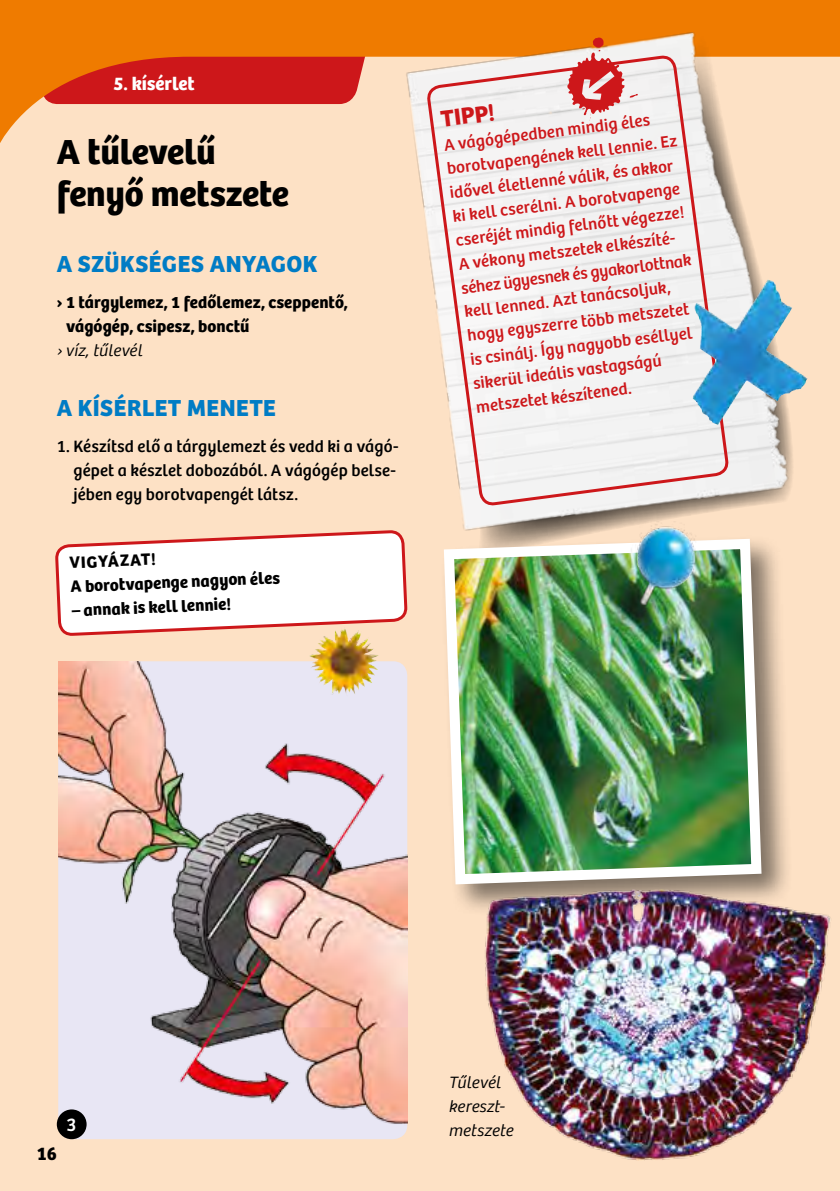
<style>
.page{position:relative;width:840px;height:1191px;background:#fff}
.page>*{position:absolute;margin:0;border:0;box-sizing:border-box;transform-origin:0 0}
.t1{font:700 36px/42px "Kosmos Bree";letter-spacing:-.005em;color:#000}
.t2{font:700 24px "Kosmos Bree";letter-spacing:.02em;color:#007cc5}
.t3{font:700 24px "Kosmos Bree";color:#cd171a}
.t4{font:700 19px "Kosmos Bree";letter-spacing:.005em;color:#fff}
.t5{font:700 19px "Kosmos Bree";color:#000}
.t6{font:19px "Kosmos Bree";color:#fff}
.t7{font:17px/24px "Kosmos Bree";color:#cd171a}
.t8{font:700 17px/24px "Kosmos Bree";letter-spacing:.01em;color:#000}
.t9{font:17px/24px "Kosmos Bree";letter-spacing:.01em;color:#000}
.t10{font:italic 300 17px/24px "Kosmos Bree";letter-spacing:.01em;color:#000}
</style>
<div class="page">
<svg style="left:839px;top:0;width:1px;height:198px"></svg>
<div style="left:0;top:0;width:839px;height:1191px;background:#fde1c5"></div>
<svg style="left:0;top:0;width:839px;height:143px"></svg>
<div style="left:57px;top:1109px;width:30px;height:30px;background:#000;border-radius:50%"></div>
<svg style="left:56px;top:533px;width:350px;height:128px"></svg>
<img style="left:329px;top:0;width:487px;height:563px">
<svg style="left:427px;top:22px;width:300px;height:517px;background:#eadcd4"></svg>
<img style="left:748px;top:279px;width:19px;height:30px">
<img style="left:58px;top:661px;width:349px;height:469px">
<div style="left:439px;top:534px;width:354px;height:383px;background:#000;opacity:.5"></div>
<img style="left:438px;top:533px;width:328px;height:356px">
<img style="left:439px;top:890px;width:392px;height:270px">
<img style="left:581px;top:522px;width:123px;height:132px">
<img style="left:308px;top:627px;width:35px;height:78px">
<p class="t4" style="left:113px;top:72px;width:83px">5. kísérlet</p>
<h1 class="t1" style="left:57px;top:131px;width:233px">A tűlevelű fenyő metszete</h1>
<h2 class="t2" style="left:57px;top:250px;width:262px">A SZÜKSÉGES ANYAGOK</h2>
<p class="t8" style="left:66px;top:291px;width:283px;text-indent:-9px">› 1 tárgylemez, 1 fedőlemez, cseppentő, vágógép, csipesz, bonctű</p>
<p class="t10" style="left:57px;top:339px;width:87px">› víz, tűlevél</p>
<h2 class="t2" style="left:57px;top:394px;width:220px">A KÍSÉRLET MENETE</h2>
<p class="t9" style="left:73px;top:435px;width:326px;text-indent:-17px">1. Készítsd elő a tárgylemezt és vedd ki a vágó&shy;gépet a készlet dobozából. A vágógép belse&shy;jében egy borotvapengét látsz.</p>
<p class="t8" style="left:69px;top:551px;width:211px;line-height:24.6px;rotate:-3deg">VIGYÁZAT!<br>A borotvapenge nagyon éles</p>
<p class="t8" style="left:71px;top:599px;width:161px;rotate:-3deg">– annak is kell lennie!</p>
<h2 class="t3" style="left:439px;top:104px;width:56px;rotate:-7deg">TIPP!</h2>
<p class="t7" style="left:442px;top:133px;width:233px;rotate:-7deg">A vágógépedben mindig éles borotvapengének kell lennie. Ez idővel életlenné válik, és akkor ki kell cserélni. A borotvapenge cseréjét mindig felnőtt végezze!<br>A vékony metszetek elkészíté&shy;séhez ügyesnek és gyakorlottnak kell lenned. Azt tanácsoljuk, hogy egyszerre több metszetet is csinálj. Így nagyobb eséllyel sikerül ideális vastagságú metszetet készítened.</p>
<p class="t5" style="left:37px;top:1142px;width:22px">16</p>
<p class="t6" style="left:67px;top:1113px;width:12px">3</p>
<p class="t10" style="left:448px;top:1071px;width:66px">Tűlevél kereszt&shy;metszete</p>
</div>
